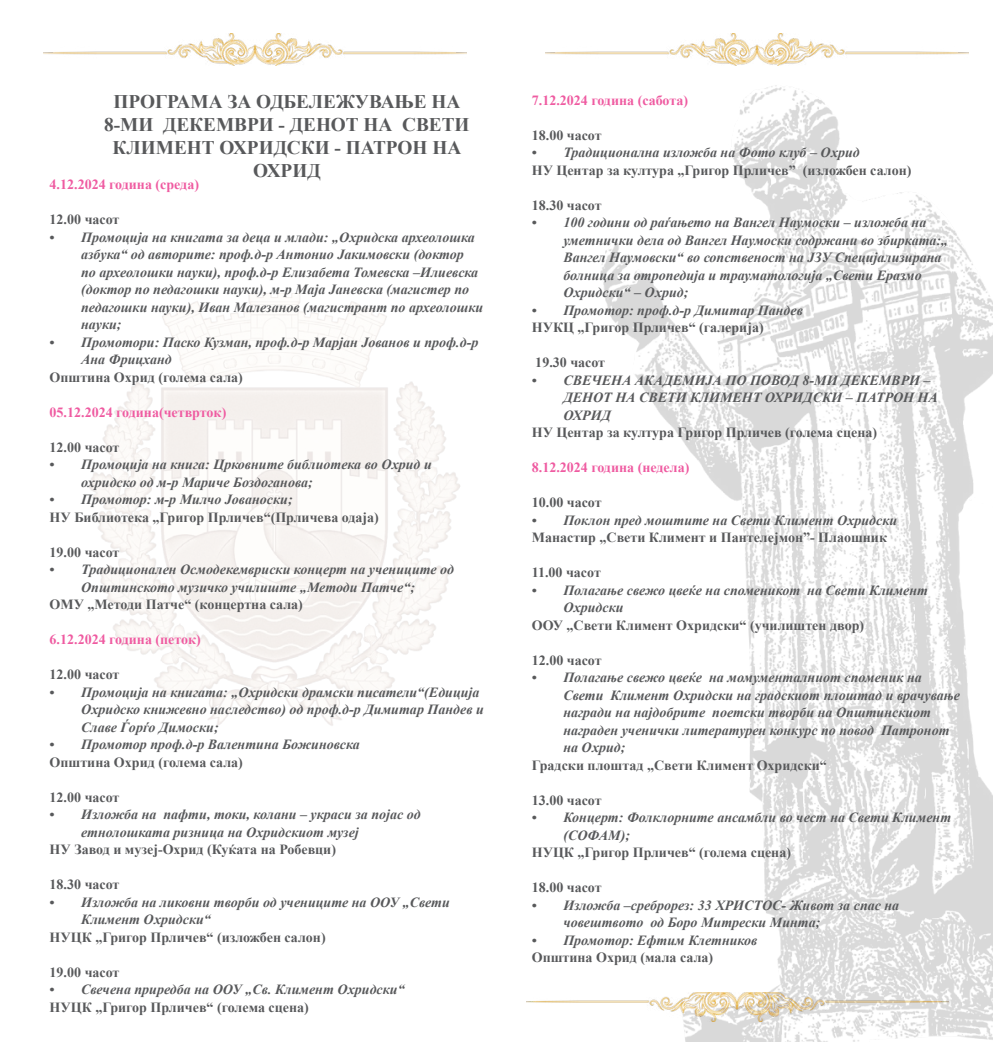
<style>
.page{position:relative;width:993px;height:1042px;background:#fff}
.page>*{position:absolute;margin:0;border:0;box-sizing:border-box;transform-origin:0 0}
.t1{font:700 19.25px/23.1px "Times New Roman";color:#58595b;text-align:center}
.t2{font:italic 700 14px/17.5px "Times New Roman";color:#58595b}
.t3{font:700 14px "Times New Roman";color:#58595b}
.t4{font:700 14px "Times New Roman";color:#ef5ba1}
</style>
<div class="page">
<img style="left:89px;top:294px;width:371px;height:432px">
<img style="left:44px;top:34px;width:422px;height:32px">
<img style="left:545px;top:34px;width:267px;height:21px">
<img style="left:526px;top:1000px;width:53px;height:3px">
<img style="left:579px;top:42px;width:413px;height:1000px">
<h1 class="t1" style="left:104px;top:90px;width:367px">ПРОГРАМА ЗА ОДБЕЛЕЖУВАЊЕ НА<br>8-МИ ДЕКЕМВРИ - ДЕНОТ НА СВЕТИ<br>КЛИМЕНТ ОХРИДСКИ - ПАТРОН НА<br>ОХРИД</h1>
<p class="t4" style="left:50px;top:175px;width:151px">4.12.2024 година (среда)</p>
<p class="t3" style="left:50px;top:210px;width:71px">12.00 часот</p>
<p class="t2" style="left:81px;top:228px;width:403px;text-indent:-32px">• Промоција на книгата за деца и млади: „Охридска археолошка азбука“ од авторите: проф.д-р Антонио Јакимовски (доктор<br>по археолошки науки), проф.д-р Елизабета Томевска –Илиевска (доктор по педагошки науки), м-р Маја Јаневска (магистер по педагошки науки), Иван Малезанов (магистрант по археолошки науки;</p>
<p class="t2" style="left:81px;top:333px;width:398px;text-indent:-32px">• Промотори: Паско Кузман, проф.д-р Марјан Јованов и проф.д-р<br>Ана Фрицханд</p>
<p class="t3" style="left:50px;top:367px;width:195px">Општина Охрид (голема сала)</p>
<p class="t4" style="left:50px;top:402px;width:178px">05.12.2024 година(четврток)</p>
<p class="t3" style="left:50px;top:437px;width:71px">12.00 часот</p>
<p class="t2" style="left:81px;top:455px;width:352px;text-indent:-32px">• Промоција на книга: Црковните библиотека во Охрид и охридско од м-р Мариче Боздоганова;</p>
<p class="t2" style="left:50px;top:490px;width:244px">• Промотор: м-р Милчо Јованоски;</p>
<p class="t3" style="left:50px;top:507px;width:330px">НУ Библиотека „Григор Прличев“(Прличева одаја)</p>
<p class="t3" style="left:50px;top:542px;width:71px">19.00 часот</p>
<p class="t2" style="left:50px;top:560px;width:406px;text-align:center">• Традиционален Осмодекемвриски концерт на учениците од<br>Општинското музичко училиште „Методи Патче“;</p>
<p class="t3" style="left:50px;top:595px;width:255px">ОМУ „Методи Патче“ (концертна сала)</p>
<p class="t4" style="left:50px;top:630px;width:153px">6.12.2024 година (петок)</p>
<p class="t3" style="left:50px;top:665px;width:71px">12.00 часот</p>
<p class="t2" style="left:81px;top:683px;width:404px;text-indent:-32px">• Промоција на книгата: „Охридски драмски писатели“(Едиција<br>Охридско книжевно наследство) од проф.д-р Димитар Пандев и<br>Славе Ѓорѓо Димоски;</p>
<p class="t2" style="left:50px;top:735px;width:311px">• Промотор проф.д-р Валентина Божиновска</p>
<p class="t3" style="left:50px;top:752px;width:195px">Општина Охрид (голема сала)</p>
<p class="t3" style="left:50px;top:787px;width:71px">12.00 часот</p>
<p class="t2" style="left:81px;top:805px;width:341px;text-indent:-32px">• Изложба на пафти, токи, колани – украси за појас од етнолошката ризница на Охридскиот музеј</p>
<p class="t3" style="left:50px;top:840px;width:288px">НУ Завод и музеј-Охрид (Куќата на Робевци)</p>
<p class="t3" style="left:50px;top:875px;width:71px">18.30 часот</p>
<p class="t2" style="left:81px;top:893px;width:370px;text-indent:-32px">• Изложба на ликовни творби од учениците на ООУ „Свети<br>Климент Охридски“</p>
<p class="t3" style="left:50px;top:927px;width:277px">НУЦК „Григор Прличев“ (изложбен салон)</p>
<p class="t3" style="left:50px;top:962px;width:71px">19.00 часот</p>
<p class="t2" style="left:50px;top:980px;width:356px">• Свечена приредба на ООУ „Св. Климент Охридски“</p>
<p class="t3" style="left:50px;top:997px;width:261px">НУЦК „Григор Прличев“ (голема сцена)</p>
<p class="t4" style="left:531px;top:90px;width:158px">7.12.2024 година (сабота)</p>
<p class="t3" style="left:531px;top:125px;width:71px">18.00 часот</p>
<p class="t2" style="left:531px;top:143px;width:329px">• Традиционална изложба на Фото клуб – Охрид</p>
<p class="t3" style="left:531px;top:160px;width:381px">НУ Центар за култура „Григор Прличев” (изложбен салон)</p>
<p class="t3" style="left:531px;top:195px;width:71px">18.30 часот</p>
<p class="t2" style="left:563px;top:213px;width:386px;text-indent:-32px">• 100 години од раѓањето на Вангел Наумоски – изложба на уметнички дела од Вангел Наумоски содржани во збирката:„ Вангел Наумовски“ во сопственост на ЈЗУ Специјализирана болница за отропедија и трауматологија „Свети Еразмо Охридски“ – Охрид;</p>
<p class="t2" style="left:531px;top:301px;width:272px">• Промотор: проф.д-р Димитар Пандев</p>
<p class="t3" style="left:531px;top:318px;width:233px">НУКЦ „Григор Прличев“ (галерија)</p>
<p class="t3" style="left:535px;top:353px;width:71px">19.30 часот</p>
<p class="t2" style="left:563px;top:371px;width:376px;text-indent:-32px">• СВЕЧЕНА АКАДЕМИЈА ПО ПОВОД 8-МИ ДЕКЕМВРИ –<br>ДЕНОТ НА СВЕТИ КЛИМЕНТ ОХРИДСКИ – ПАТРОН НА<br>ОХРИД</p>
<p class="t3" style="left:531px;top:423px;width:346px">НУ Центар за култура Григор Прличев (голема сцена)</p>
<p class="t4" style="left:531px;top:458px;width:159px">8.12.2024 година (недела)</p>
<p class="t3" style="left:531px;top:493px;width:71px">10.00 часот</p>
<p class="t2" style="left:531px;top:511px;width:367px">• Поклон пред моштите на Свети Климент Охридски</p>
<p class="t3" style="left:531px;top:528px;width:356px">Манастир „Свети Климент и Пантелејмон”- Плаошник</p>
<p class="t3" style="left:531px;top:563px;width:71px">11.00 часот</p>
<p class="t2" style="left:563px;top:581px;width:366px;text-indent:-32px">• Полагање свежо цвеќе на споменикот на Свети Климент<br>Охридски</p>
<p class="t3" style="left:531px;top:615px;width:334px">ООУ „Свети Климент Охридски“ (училиштен двор)</p>
<p class="t3" style="left:531px;top:650px;width:71px">12.00 часот</p>
<p class="t2" style="left:563px;top:668px;width:398px;text-indent:-32px">• Полагање свежо цвеќе на момументалниот споменик на Свети Климент Охридски на градскиот плоштад и врачување награди на најдобрите поетски творби на Општинскиот награден ученички литературен конкурс по повод Патронот на Охрид;</p>
<p class="t3" style="left:531px;top:755px;width:296px">Градски плоштад „Свети Климент Охридски“</p>
<p class="t3" style="left:531px;top:790px;width:71px">13.00 часот</p>
<p class="t2" style="left:563px;top:808px;width:389px;text-indent:-32px">• Концерт: Фолклорните ансамбли во чест на Свети Климент (СОФАМ);</p>
<p class="t3" style="left:531px;top:843px;width:261px">НУЦК „Григор Прличев“ (голема сцена)</p>
<p class="t3" style="left:531px;top:878px;width:71px">18.00 часот</p>
<p class="t2" style="left:563px;top:896px;width:337px;text-indent:-32px">• Изложба –среброрез: 33 ХРИСТОС- Живот за спас на човештвото од Боро Митрески Минта;</p>
<p class="t2" style="left:531px;top:931px;width:227px">• Промотор: Ефтим Клетников</p>
<p class="t3" style="left:531px;top:948px;width:183px">Oпштина Охрид (мала сала)</p>
</div>
